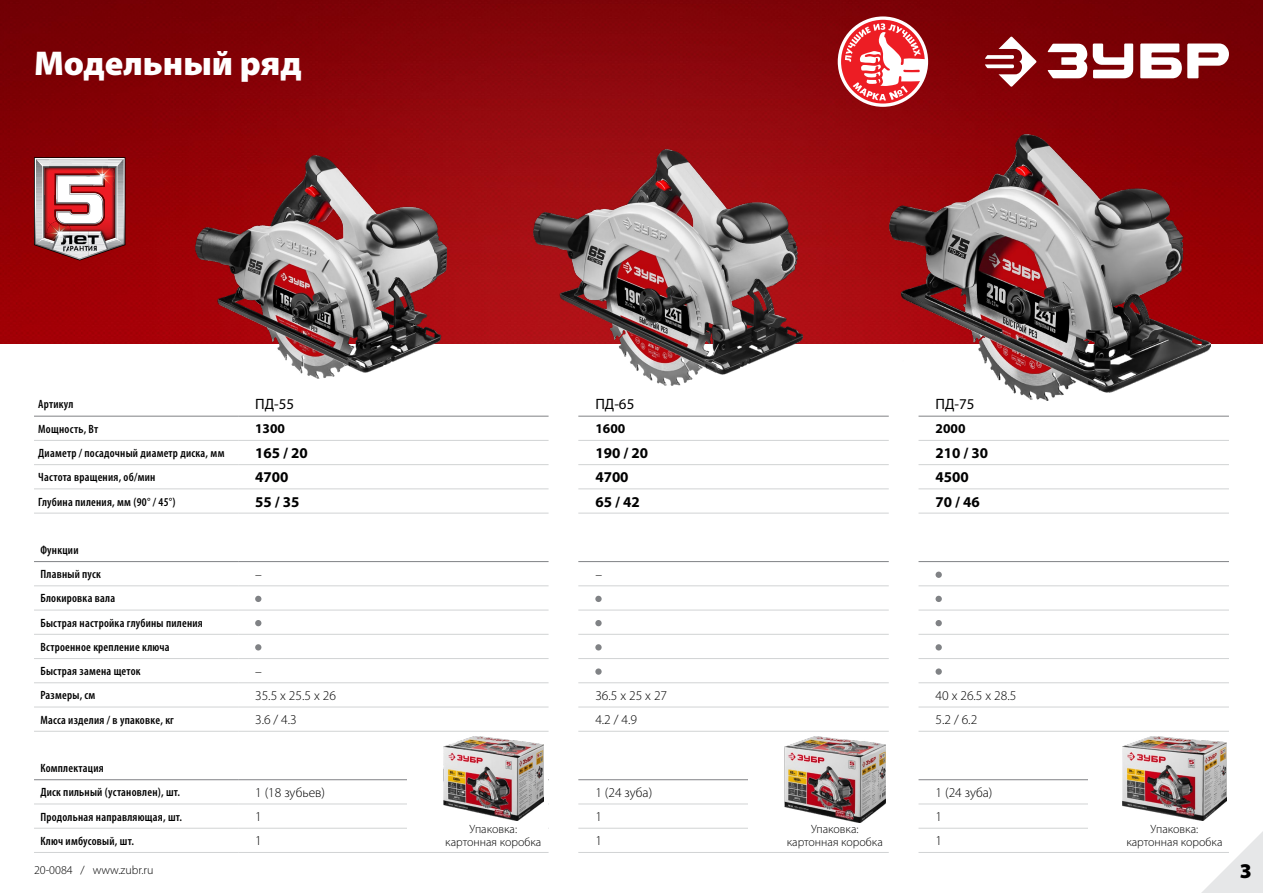
<style>
.page{position:relative;width:1263px;height:893px;background:#fff}
.page>*{position:absolute;margin:0;border:0;box-sizing:border-box;transform-origin:0 0}
.t1{font:900 34.5px "Myriad Pro";color:#fff}
.t2{font:900 21px "Myriad Pro";color:#000}
.t3{font:700 15px "Myriad Pro";color:#000}
.t4{font:15px "Myriad Pro";color:#000}
.t5{font:300 13.5px "Myriad Pro";color:#000}
.t6{font:700 13.5px "Myriad Pro";color:#000}
.t7{font:600 condensed 12px/24.3px "Myriad Pro";letter-spacing:.02em;color:#000}
.t8{font:300 12px/13.5px "Myriad Pro";color:#000;text-align:center}
</style>
<div class="page">
<svg style="left:1201px;top:831px;width:62px;height:62px"></svg>
<hr style="left:34px;top:464px;width:204px;height:1px;background:#d1d3d4">
<hr style="left:238px;top:464px;width:311px;height:1px;background:#d1d3d4">
<hr style="left:34px;top:489px;width:204px;height:1px;background:#d1d3d4">
<hr style="left:238px;top:489px;width:311px;height:1px;background:#d1d3d4">
<hr style="left:34px;top:586px;width:204px;height:1px;background:#d1d3d4">
<hr style="left:34px;top:610px;width:204px;height:1px;background:#d1d3d4">
<hr style="left:34px;top:634px;width:204px;height:1px;background:#d1d3d4">
<hr style="left:34px;top:658px;width:204px;height:1px;background:#d1d3d4">
<hr style="left:34px;top:682px;width:204px;height:1px;background:#d1d3d4">
<hr style="left:34px;top:707px;width:204px;height:1px;background:#d1d3d4">
<hr style="left:34px;top:731px;width:204px;height:1px;background:#d1d3d4">
<hr style="left:34px;top:804px;width:204px;height:1px;background:#d1d3d4">
<hr style="left:34px;top:828px;width:204px;height:1px;background:#d1d3d4">
<hr style="left:34px;top:852px;width:204px;height:1px;background:#d1d3d4">
<hr style="left:578px;top:464px;width:311px;height:1px;background:#d1d3d4">
<hr style="left:918px;top:464px;width:311px;height:1px;background:#d1d3d4">
<hr style="left:578px;top:489px;width:311px;height:1px;background:#d1d3d4">
<hr style="left:918px;top:489px;width:311px;height:1px;background:#d1d3d4">
<hr style="left:238px;top:586px;width:311px;height:1px;background:#d1d3d4">
<hr style="left:578px;top:586px;width:311px;height:1px;background:#d1d3d4">
<hr style="left:918px;top:586px;width:311px;height:1px;background:#d1d3d4">
<hr style="left:238px;top:610px;width:311px;height:1px;background:#d1d3d4">
<hr style="left:578px;top:610px;width:311px;height:1px;background:#d1d3d4">
<hr style="left:918px;top:610px;width:311px;height:1px;background:#d1d3d4">
<hr style="left:238px;top:634px;width:311px;height:1px;background:#d1d3d4">
<hr style="left:578px;top:634px;width:311px;height:1px;background:#d1d3d4">
<hr style="left:918px;top:634px;width:311px;height:1px;background:#d1d3d4">
<hr style="left:238px;top:658px;width:311px;height:1px;background:#d1d3d4">
<hr style="left:578px;top:658px;width:311px;height:1px;background:#d1d3d4">
<hr style="left:918px;top:658px;width:311px;height:1px;background:#d1d3d4">
<hr style="left:238px;top:682px;width:311px;height:1px;background:#d1d3d4">
<hr style="left:578px;top:682px;width:311px;height:1px;background:#d1d3d4">
<hr style="left:918px;top:682px;width:311px;height:1px;background:#d1d3d4">
<hr style="left:238px;top:707px;width:311px;height:1px;background:#d1d3d4">
<hr style="left:578px;top:707px;width:311px;height:1px;background:#d1d3d4">
<hr style="left:918px;top:707px;width:311px;height:1px;background:#d1d3d4">
<hr style="left:238px;top:731px;width:311px;height:1px;background:#d1d3d4">
<hr style="left:578px;top:731px;width:311px;height:1px;background:#d1d3d4">
<hr style="left:918px;top:731px;width:311px;height:1px;background:#d1d3d4">
<hr style="left:238px;top:804px;width:311px;height:1px;background:#d1d3d4">
<hr style="left:578px;top:804px;width:311px;height:1px;background:#d1d3d4">
<hr style="left:918px;top:804px;width:311px;height:1px;background:#d1d3d4">
<hr style="left:238px;top:828px;width:311px;height:1px;background:#d1d3d4">
<hr style="left:578px;top:828px;width:311px;height:1px;background:#d1d3d4">
<hr style="left:918px;top:828px;width:311px;height:1px;background:#d1d3d4">
<hr style="left:238px;top:852px;width:311px;height:1px;background:#d1d3d4">
<hr style="left:578px;top:852px;width:311px;height:1px;background:#d1d3d4">
<hr style="left:918px;top:852px;width:311px;height:1px;background:#d1d3d4">
<hr style="left:34px;top:513px;width:204px;height:1px;background:#d1d3d4">
<hr style="left:238px;top:513px;width:311px;height:1px;background:#d1d3d4">
<hr style="left:578px;top:513px;width:311px;height:1px;background:#d1d3d4">
<hr style="left:918px;top:513px;width:311px;height:1px;background:#d1d3d4">
<hr style="left:34px;top:561px;width:204px;height:1px;background:#808285">
<hr style="left:238px;top:561px;width:311px;height:1px;background:#808285">
<hr style="left:578px;top:561px;width:311px;height:1px;background:#808285">
<hr style="left:918px;top:561px;width:311px;height:1px;background:#808285">
<hr style="left:34px;top:779px;width:204px;height:1px;background:#808285">
<hr style="left:238px;top:779px;width:311px;height:1px;background:#808285">
<hr style="left:578px;top:779px;width:311px;height:1px;background:#808285">
<hr style="left:918px;top:779px;width:311px;height:1px;background:#808285">
<hr style="left:34px;top:416px;width:204px;height:1px;background:#808285">
<hr style="left:238px;top:416px;width:311px;height:1px;background:#808285">
<hr style="left:578px;top:416px;width:311px;height:1px;background:#808285">
<hr style="left:918px;top:416px;width:311px;height:1px;background:#808285">
<hr style="left:34px;top:440px;width:204px;height:1px;background:#d1d3d4">
<hr style="left:238px;top:440px;width:311px;height:1px;background:#d1d3d4">
<hr style="left:578px;top:440px;width:311px;height:1px;background:#d1d3d4">
<hr style="left:918px;top:440px;width:311px;height:1px;background:#d1d3d4">
<div style="left:935px;top:572px;width:7px;height:6px;background:#808285;border-radius:50%"></div>
<svg style="left:255px;top:596px;width:6px;height:6px"></svg>
<div style="left:595px;top:596px;width:7px;height:6px;background:#808285;border-radius:50%"></div>
<div style="left:935px;top:596px;width:7px;height:6px;background:#808285;border-radius:50%"></div>
<svg style="left:255px;top:620px;width:6px;height:6px"></svg>
<div style="left:595px;top:620px;width:7px;height:6px;background:#808285;border-radius:50%"></div>
<div style="left:935px;top:620px;width:7px;height:6px;background:#808285;border-radius:50%"></div>
<svg style="left:255px;top:644px;width:6px;height:6px"></svg>
<div style="left:595px;top:644px;width:7px;height:6px;background:#808285;border-radius:50%"></div>
<div style="left:935px;top:644px;width:7px;height:6px;background:#808285;border-radius:50%"></div>
<svg style="left:595px;top:668px;width:7px;height:7px"></svg>
<div style="left:935px;top:668px;width:7px;height:7px;background:#808285;border-radius:50%"></div>
<img style="left:0;top:0;width:1263px;height:343px">
<svg style="left:985px;top:36px;width:51px;height:51px"></svg>
<svg style="left:1047px;top:44px;width:182px;height:34px"></svg>
<svg style="left:838px;top:16px;width:90px;height:91px"></svg>
<svg style="left:841px;top:20px;width:84px;height:84px"></svg>
<svg style="left:845px;top:23px;width:82px;height:77px"></svg>
<img style="left:195px;top:156px;width:251px;height:223px">
<img style="left:533px;top:149px;width:269px;height:236px">
<img style="left:889px;top:134px;width:321px;height:266px">
<div style="left:407px;top:732px;width:141px;height:118px;background:#fff"></div>
<div style="left:748px;top:732px;width:141px;height:118px;background:#fff"></div>
<div style="left:1088px;top:732px;width:141px;height:118px;background:#fff"></div>
<img style="left:443px;top:737px;width:101px;height:84px">
<img style="left:785px;top:737px;width:100px;height:86px">
<img style="left:1123px;top:737px;width:104px;height:84px">
<svg style="left:34px;top:157px;width:91px;height:103px"></svg>
<img style="left:69px;top:231px;width:19px;height:27px">
<img style="left:36px;top:231px;width:33px;height:24px">
<img style="left:88px;top:231px;width:35px;height:25px">
<img style="left:36px;top:159px;width:87px;height:9px">
<h1 class="t1" style="left:34px;top:40px;width:269px">Модельный ряд</h1>
<p class="t7" style="left:38px;top:392px;width:37px">Артикул</p>
<p class="t4" style="left:255px;top:395px;width:41px">ПД-55</p>
<p class="t4" style="left:595px;top:395px;width:41px">ПД-65</p>
<p class="t4" style="left:935px;top:395px;width:41px">ПД-75</p>
<p class="t7" style="left:38px;top:417px;width:62px">Мощность, Вт</p>
<p class="t6" style="left:255px;top:420px;width:31px">1300</p>
<p class="t6" style="left:595px;top:420px;width:31px">1600</p>
<p class="t6" style="left:935px;top:420px;width:31px">2000</p>
<p class="t7" style="left:38px;top:441px;width:188px">Диаметр / посадочный диаметр диска, мм</p>
<p class="t3" style="left:255px;top:443px;width:54px">165 / 20</p>
<p class="t3" style="left:595px;top:443px;width:54px">190 / 20</p>
<p class="t3" style="left:935px;top:443px;width:54px">210 / 30</p>
<p class="t7" style="left:38px;top:465px;width:119px">Частота вращения, об/мин</p>
<p class="t3" style="left:255px;top:468px;width:35px">4700</p>
<p class="t3" style="left:595px;top:468px;width:35px">4700</p>
<p class="t3" style="left:935px;top:468px;width:35px">4500</p>
<p class="t7" style="left:38px;top:490px;width:139px">Глубина пиления, мм (90° / 45°)</p>
<p class="t3" style="left:255px;top:492px;width:46px">55 / 35</p>
<p class="t3" style="left:595px;top:492px;width:46px">65 / 42</p>
<p class="t3" style="left:935px;top:492px;width:46px">70 / 46</p>
<p class="t7" style="left:40px;top:538px;width:62px">Функции<br>Плавный пуск</p>
<p class="t5" style="left:255px;top:566px;width:8px">–</p>
<p class="t5" style="left:595px;top:566px;width:8px">–</p>
<p class="t7" style="left:40px;top:586px;width:164px">Блокировка вала<br>Быстрая настройка глубины пиления<br>Встроенное крепление ключа<br>Быстрая замена щеток</p>
<p class="t5" style="left:255px;top:663px;width:8px">–</p>
<p class="t7" style="left:40px;top:683px;width:57px">Размеры, см</p>
<p class="t5" style="left:255px;top:687px;width:82px">35.5 x 25.5 x 26</p>
<p class="t5" style="left:595px;top:687px;width:73px">36.5 x 25 x 27</p>
<p class="t5" style="left:935px;top:687px;width:82px">40 x 26.5 x 28.5</p>
<p class="t7" style="left:40px;top:708px;width:135px">Масса изделия / в упаковке, кг</p>
<p class="t5" style="left:255px;top:712px;width:43px">3.6 / 4.3</p>
<p class="t5" style="left:595px;top:712px;width:43px">4.2 / 4.9</p>
<p class="t5" style="left:935px;top:712px;width:43px">5.2 / 6.2</p>
<p class="t7" style="left:40px;top:756px;width:141px">Комплектация<br>Диск пильный (установлен), шт.</p>
<p class="t5" style="left:255px;top:784px;width:72px">1 (18 зубьев)</p>
<p class="t5" style="left:595px;top:784px;width:59px">1 (24 зуба)</p>
<p class="t5" style="left:935px;top:784px;width:59px">1 (24 зуба)</p>
<p class="t7" style="left:40px;top:805px;width:143px">Продольная направляющая, шт.</p>
<p class="t5" style="left:255px;top:808px;width:8px">1</p>
<p class="t5" style="left:595px;top:808px;width:8px">1</p>
<p class="t5" style="left:935px;top:808px;width:8px">1</p>
<p class="t7" style="left:40px;top:829px;width:95px">Ключ имбусовый, шт.</p>
<p class="t5" style="left:255px;top:833px;width:8px">1</p>
<p class="t5" style="left:595px;top:833px;width:8px">1</p>
<p class="t5" style="left:935px;top:833px;width:8px">1</p>
<p class="t8" style="left:445px;top:822px;width:98px">Упаковка: картонная коробка</p>
<p class="t8" style="left:787px;top:822px;width:98px">Упаковка: картонная коробка</p>
<p class="t8" style="left:1126px;top:822px;width:98px">Упаковка: картонная коробка</p>
<p class="t8" style="left:34px;top:863px;width:121px">20-0084 / www.zubr.ru</p>
<h2 class="t2" style="left:1240px;top:856px;width:14px">3</h2>
</div>
